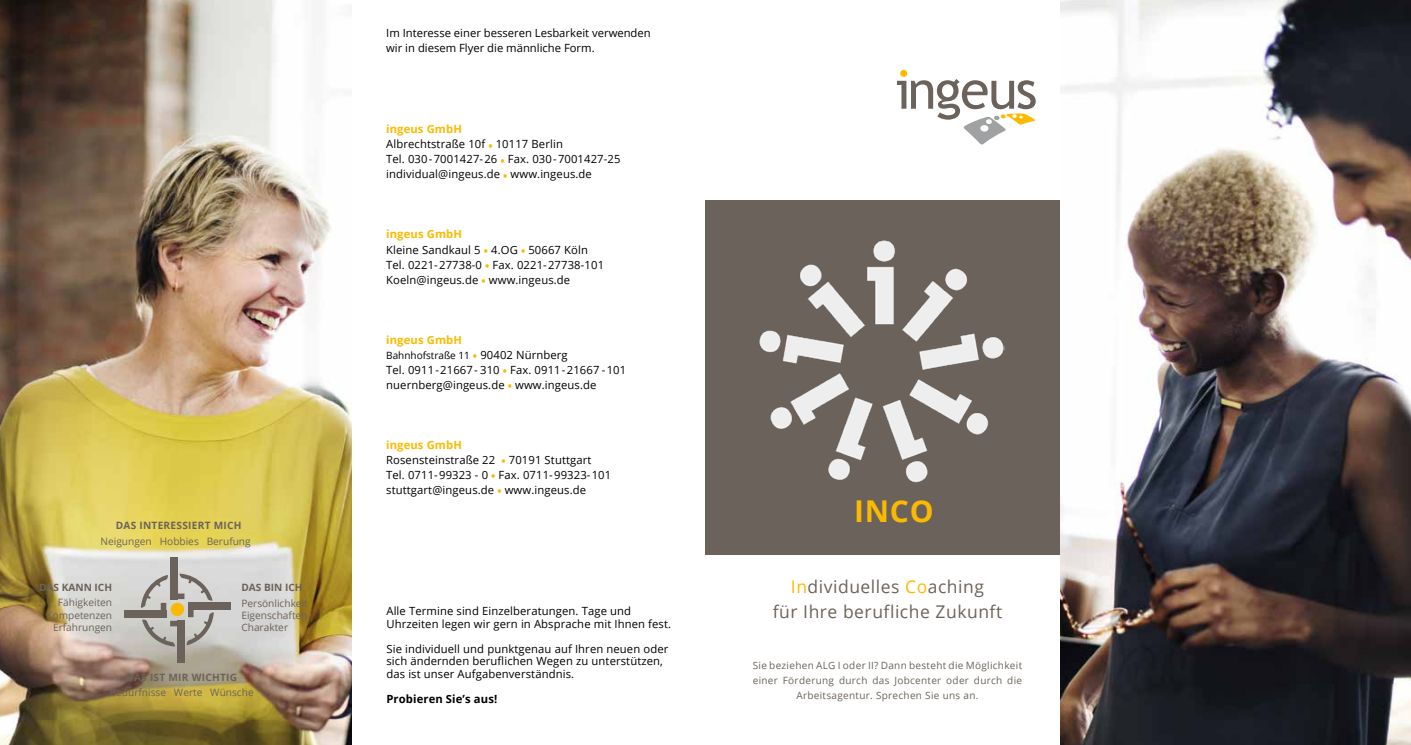
<style>
.page{position:relative;width:1411px;height:745px;background:#fff}
.page>*{position:absolute;margin:0;border:0;box-sizing:border-box;transform-origin:0 0}
.t1{font:700 30px "Open Sans";color:#fbba00}
.t2{font:17.5px/25px "Open Sans";letter-spacing:.03em;color:#6b635b;text-align:center}
.t3{font:11.25px/15px "Open Sans";letter-spacing:.01em;color:#000}
.t4{font:700 11.25px "Open Sans";letter-spacing:.01em;color:#000}
.t5{font:700 11.25px "Open Sans";letter-spacing:.01em;color:#fbba00}
.t6{font:10.12px/12.4px "Open Sans";color:#6b635b;text-align:right}
.t7{font:700 10.12px "Open Sans";letter-spacing:.025em;color:#6b635b}
.t8{font:700 10.12px "Open Sans";color:#6b635b}
.t9{font:10px/15px "Open Sans";letter-spacing:.03em;color:#6b635b;text-align:center}
.t10{font:10px "Open Sans";color:#000}
.s1{font-weight:700;color:#fbba00}
.s2{font-weight:700;font-size:11.25px;color:#fbba00}
.s3{font-size:11.25px}
.s4{color:#fbba00}
</style>
<div class="page">
<img style="left:1059px;top:0;width:351px;height:744px">
<img style="left:0;top:0;width:351px;height:744px">
<div style="left:705px;top:200px;width:354px;height:354px;background:#6b635b"></div>
<img style="left:759px;top:240px;width:245px;height:243px">
<div style="left:900px;top:70px;width:7px;height:7px;background:#fbba00;border-radius:50%"></div>
<svg style="left:896px;top:79px;width:139px;height:65px"></svg>
<div style="left:188px;top:602px;width:42px;height:7px;background:#6b635b"></div>
<div style="left:124px;top:609px;width:42px;height:7px;background:#6b635b"></div>
<div style="left:170px;top:556px;width:7px;height:42px;background:#e6ebe7"></div>
<div style="left:177px;top:620px;width:7px;height:42px;background:#6b635b"></div>
<svg style="left:125px;top:557px;width:104px;height:104px;background:#b9b7b1"></svg>
<div style="left:171px;top:602px;width:13px;height:13px;background:#fbba00;border-radius:50%"></div>
<p class="t7" style="left:116px;top:518px;width:127px">DAS INTERESSIERT MICH</p>
<p class="t6" style="left:100px;top:534px;width:152px">Neigungen Hobbies Berufung</p>
<p class="t8" style="left:241px;top:580px;width:63px">DAS BIN ICH</p>
<p class="t6" style="left:241px;top:596px;width:68px;text-align:justify">Persönlichkeit Eigenschaften Charakter</p>
<p class="t8" style="left:39px;top:580px;width:75px">DAS KANN ICH</p>
<p class="t6" style="left:46px;top:595px;width:67px">Fähigkeiten<br>Kompetenzen<br>Erfahrungen</p>
<p class="t7" style="left:126px;top:669px;width:112px">DAS IST MIR WICHTIG</p>
<p class="t6" style="left:110px;top:685px;width:145px">Bedürfnisse Werte Wünsche</p>
<p class="t3" style="left:386px;top:25px;width:266px">Im Interesse einer besseren Lesbarkeit verwenden wir in diesem Flyer die männliche Form.</p>
<p class="t3" style="left:386px;top:121px;width:236px"><span class="s1">ingeus GmbH<br></span>Albrechtstraße 10f <span class="s1">•</span> 10117 Berlin<br>Tel. 030-7001427-26 <span class="s1">•</span> Fax. 030-7001427-25 individual@ingeus.de <span class="s1">•</span> www.ingeus.de</p>
<p class="t3" style="left:386px;top:226px;width:219px"><span class="s1">ingeus GmbH<br></span>Kleine Sandkaul 5 <span class="s1">•</span> 4.OG <span class="s1">•</span> 50667 Köln<br>Tel. 0221-27738-0 <span class="s1">•</span> Fax. 0221-27738-101<br>Koeln@ingeus.de <span class="s1">•</span> www.ingeus.de</p>
<p class="t5" style="left:386px;top:331px;width:77px">ingeus GmbH</p>
<p class="t10" style="left:386px;top:348px;width:183px">Bahnhofstraße 11 <span class="s2">•</span> <span class="s3">90402 Nürnberg</span></p>
<p class="t3" style="left:386px;top:361px;width:241px">Tel. 0911-21667- 310 <span class="s1">•</span> Fax. 0911-21667 -101 nuernberg@ingeus.de <span class="s1">•</span> www.ingeus.de</p>
<p class="t3" style="left:386px;top:436px;width:226px"><span class="s1">ingeus GmbH<br></span>Rosensteinstraße 22 <span class="s1">•</span> 70191 Stuttgart<br>Tel. 0711-99323 - 0 <span class="s1">•</span> Fax. 0711-99323-101 stuttgart@ingeus.de <span class="s1">•</span> www.ingeus.de</p>
<p class="t3" style="left:386px;top:604px;width:286px;line-height:12.5px">Alle Termine sind Einzelberatungen. Tage und<br>Uhrzeiten legen wir gern in Absprache mit Ihnen fest.</p>
<p class="t3" style="left:386px;top:642px;width:283px;line-height:12.5px">Sie individuell und punktgenau auf Ihren neuen oder sich ändernden beruflichen Wegen zu unterstützen, das ist unser Aufgabenverständnis.</p>
<p class="t4" style="left:386px;top:690px;width:112px">Probieren Sie’s aus!</p>
<h1 class="t1" style="left:854px;top:489px;width:81px">INCO</h1>
<h2 class="t2" style="left:772px;top:573px;width:231px"><span class="s4">In</span>dividuelles <span class="s4">Co</span>aching<br>für Ihre berufliche Zukunft</h2>
<p class="t9" style="left:752px;top:656px;width:271px">Sie beziehen ALG I oder II? Dann besteht die Möglichkeit einer Förderung durch das Jobcenter oder durch die<br>Arbeitsagentur. Sprechen Sie uns an.</p>
</div>
